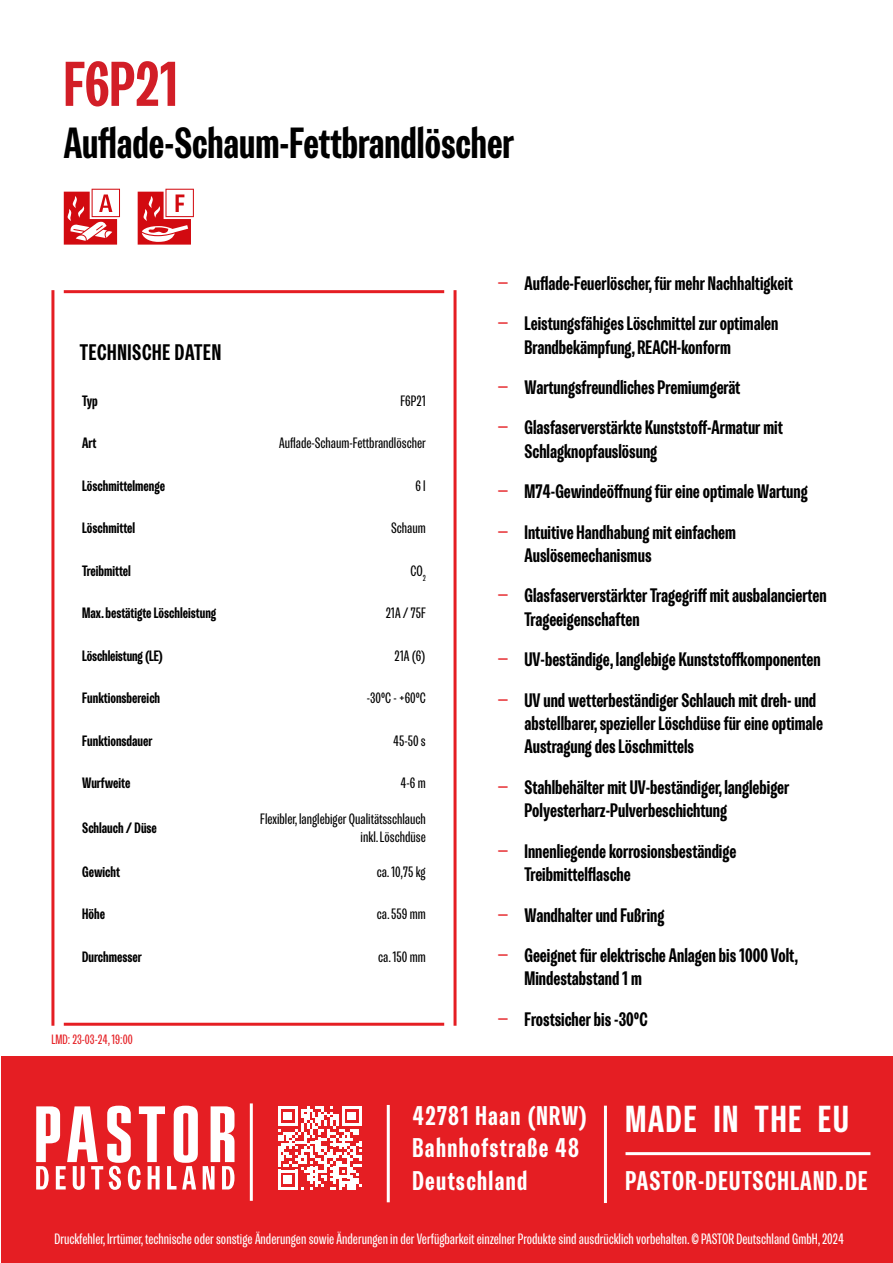
<style>
.page{position:relative;width:893px;height:1263px;background:#fff}
.page>*{position:absolute;margin:0;border:0;box-sizing:border-box;transform-origin:0 0}
.t1{font:800 condensed 63px "Trivia Gothic C";color:#d21e27}
.t2{font:800 condensed 43.5px "Trivia Gothic C";color:#000}
.t3{font:800 condensed 37.5px "Trivia Gothic C";letter-spacing:.05em;color:#fff}
.t4{font:800 condensed 27px/32.4px "Trivia Gothic C";letter-spacing:.05em;color:#fff}
.t5{font:800 condensed 22.5px "Trivia Gothic C";letter-spacing:.03em;color:#000}
.t6{font:800 condensed 19.5px/40.3px "Trivia Gothic C";color:#000}
.t7{font:800 condensed 15px "Trivia Gothic C";color:#000}
.t8{font:condensed 15px/18px "Trivia Gothic C";color:#000;text-align:right}
.t9{font:condensed 15px "Trivia Gothic C";color:#fff}
.t10{font:condensed 13.5px "Trivia Gothic C";color:#e51e23}
.s1{font-weight:400;font-size:21px;color:#e51e23}
</style>
<div class="page">
<div style="left:1px;top:1056px;width:891px;height:206px;background:#e51e23"></div>
<svg style="left:36px;top:1106px;width:198px;height:84px"></svg>
<hr style="left:604px;top:1106px;width:3px;height:97px;background:#fff">
<hr style="left:387px;top:1105px;width:3px;height:97px;background:#fff">
<hr style="left:250px;top:1103px;width:3px;height:98px;background:#fff">
<hr style="left:625px;top:1152px;width:245px;height:3px;background:#fff">
<svg style="left:278px;top:1106px;width:84px;height:84px"></svg>
<hr style="left:454px;top:290px;width:3px;height:736px;background:#e51e23">
<hr style="left:51px;top:290px;width:3px;height:736px;background:#e51e23">
<hr style="left:64px;top:290px;width:380px;height:3px;background:#e51e23">
<hr style="left:64px;top:1023px;width:380px;height:3px;background:#e51e23">
<svg style="left:64px;top:189px;width:56px;height:56px"></svg>
<svg style="left:138px;top:189px;width:56px;height:56px"></svg>
<h1 class="t1" style="left:64px;top:49px;width:116px">F6P21</h1>
<h2 class="t2" style="left:64px;top:118px;width:452px">Auflade-Schaum-Fettbrandlöscher</h2>
<p class="t5" style="left:80px;top:340px;width:143px">TECHNISCHE DATEN</p>
<p class="t7" style="left:82px;top:392px;width:17px">Typ</p>
<p class="t8" style="left:400px;top:392px;width:27px">F6P21</p>
<p class="t7" style="left:82px;top:435px;width:16px">Art</p>
<p class="t8" style="left:279px;top:434px;width:148px">Auflade-Schaum-Fettbrandlöscher</p>
<p class="t7" style="left:82px;top:477px;width:84px">Löschmittelmenge</p>
<p class="t8" style="left:415px;top:477px;width:12px">6 l</p>
<p class="t7" style="left:82px;top:520px;width:55px">Löschmittel</p>
<p class="t8" style="left:391px;top:519px;width:36px">Schaum</p>
<p class="t7" style="left:82px;top:562px;width:50px">Treibmittel</p>
<p class="t8" style="left:410px;top:562px;width:17px">CO<sub>2</sub></p>
<p class="t7" style="left:82px;top:605px;width:136px">Max. bestätigte Löschleistung</p>
<p class="t8" style="left:386px;top:604px;width:41px">21A / 75F</p>
<p class="t7" style="left:82px;top:647px;width:82px">Löschleistung (LE)</p>
<p class="t8" style="left:394px;top:647px;width:33px">21A (6)</p>
<p class="t7" style="left:82px;top:690px;width:79px">Funktionsbereich</p>
<p class="t8" style="left:367px;top:689px;width:60px">-30°C - +60°C</p>
<p class="t7" style="left:82px;top:732px;width:72px">Funktionsdauer</p>
<p class="t8" style="left:393px;top:732px;width:34px">45-50 s</p>
<p class="t7" style="left:82px;top:775px;width:50px">Wurfweite</p>
<p class="t8" style="left:401px;top:774px;width:27px">4-6 m</p>
<p class="t7" style="left:82px;top:819px;width:76px">Schlauch / Düse</p>
<p class="t8" style="left:260px;top:809px;width:167px">Flexibler, langlebiger Qualitätsschlauch inkl. Löschdüse</p>
<p class="t7" style="left:82px;top:863px;width:39px">Gewicht</p>
<p class="t8" style="left:377px;top:863px;width:51px">ca. 10,75 kg</p>
<p class="t7" style="left:82px;top:906px;width:24px">Höhe</p>
<p class="t8" style="left:377px;top:905px;width:50px">ca. 559 mm</p>
<p class="t7" style="left:82px;top:948px;width:61px">Durchmesser</p>
<p class="t8" style="left:378px;top:948px;width:49px">ca. 150 mm</p>
<p class="t10" style="left:51px;top:1032px;width:83px">LMD: 23-03-24, 19:00</p>
<p class="t6" style="left:497px;top:263px;width:297px"><span class="s1">―</span> Auflade-Feuerlöscher, für mehr Nachhaltigkeit <span class="s1">―</span> Leistungsfähiges Löschmittel zur optimalen</p>
<p class="t6" style="left:497px;top:327px;width:287px;text-indent:27px">Brandbekämpfung, REACH-konform<br><span class="s1">―</span> Wartungsfreundliches Premiumgerät<br><span class="s1">―</span> Glasfaserverstärkte Kunststoff-Armatur mit</p>
<p class="t6" style="left:497px;top:431px;width:312px;text-indent:27px">Schlagknopfauslösung<br><span class="s1">―</span> M74-Gewindeöffnung für eine optimale Wartung <span class="s1">―</span> Intuitive Handhabung mit einfachem</p>
<p class="t6" style="left:497px;top:535px;width:331px;text-indent:27px">Auslösemechanismus<br><span class="s1">―</span> Glasfaserverstärkter Tragegriff mit ausbalancierten</p>
<p class="t6" style="left:497px;top:599px;width:325px;text-indent:27px">Trageeigenschaften<br><span class="s1">―</span> UV-beständige, langlebige Kunststoffkomponenten <span class="s1">―</span> UV und wetterbeständiger Schlauch mit dreh- und</p>
<p class="t6" style="left:524px;top:712px;width:300px;line-height:23.4px">abstellbarer, spezieller Löschdüse für eine optimale<br>Austragung des Löschmittels</p>
<p class="t6" style="left:524px;top:775px;width:266px;line-height:23.4px;text-indent:-27px"><span class="s1">―</span> Stahlbehälter mit UV-beständiger, langlebiger<br>Polyesterharz-Pulverbeschichtung</p>
<p class="t6" style="left:524px;top:839px;width:213px;line-height:23.4px;text-indent:-27px"><span class="s1">―</span> Innenliegende korrosionsbeständige<br>Treibmittelflasche</p>
<p class="t6" style="left:497px;top:895px;width:302px"><span class="s1">―</span> Wandhalter und Fußring<br><span class="s1">―</span> Geeignet für elektrische Anlagen bis 1000 Volt,</p>
<p class="t6" style="left:497px;top:958px;width:152px;text-align:right">Mindestabstand 1 m<br><span class="s1">―</span> Frostsicher bis -30°C</p>
<h3 class="t4" style="left:412px;top:1099px;width:176px">42781 Haan (NRW)<br>Bahnhofstraße 48<br>Deutschland</h3>
<h3 class="t3" style="left:625px;top:1099px;width:225px">MADE IN THE EU</h3>
<h3 class="t4" style="left:625px;top:1165px;width:244px">PASTOR-DEUTSCHLAND.DE</h3>
<p class="t9" style="left:54px;top:1230px;width:791px">Druckfehler, Irrtümer, technische oder sonstige Änderungen sowie Änderungen in der Verfügbarkeit einzelner Produkte sind ausdrücklich vorbehalten. © PASTOR Deutschland GmbH, 2024</p>
</div>
